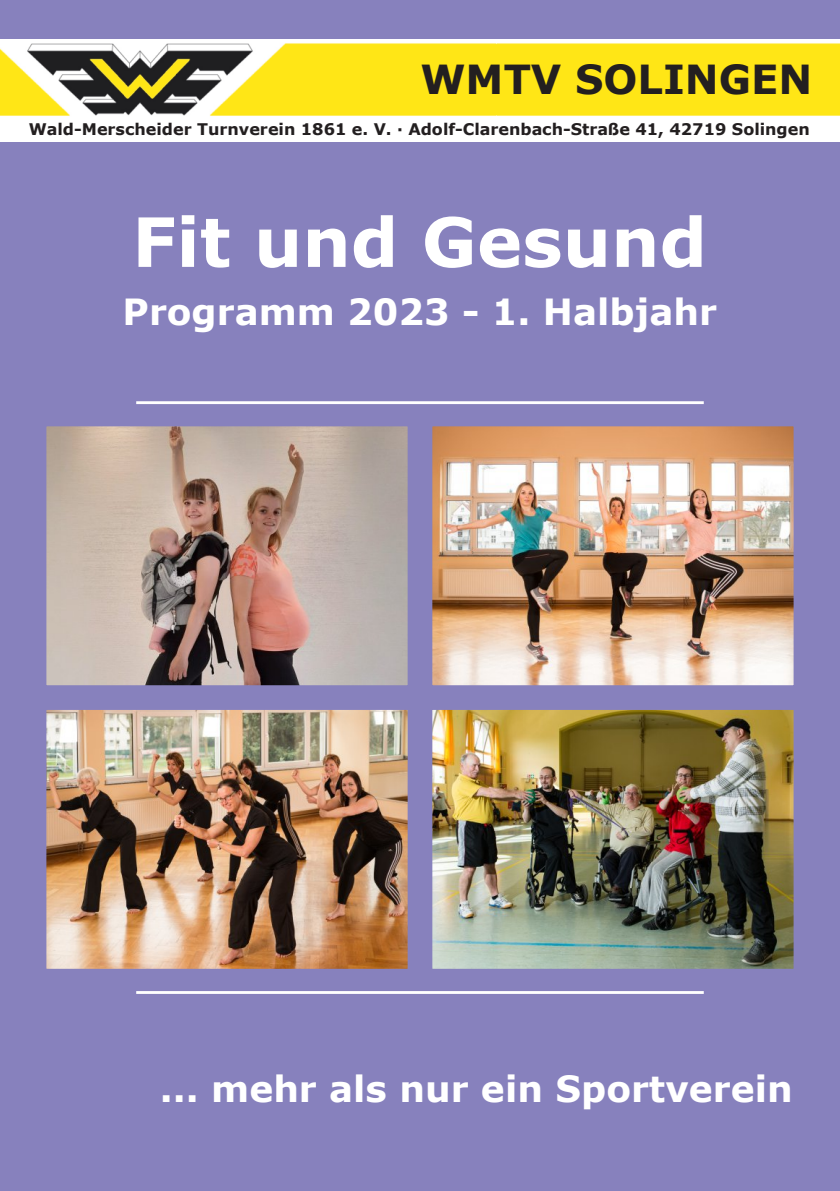
<style>
.page{position:relative;width:840px;height:1191px;background:#fff}
.page>*{position:absolute;margin:0;border:0;box-sizing:border-box;transform-origin:0 0}
.t1{font:700 68px "Verdana";color:#fff}
.t2{font:700 40px "Verdana";color:#231f20}
.t3{font:700 36px "Verdana";color:#fff}
.t4{font:700 16px "Verdana";color:#231f20}
</style>
<div class="page">
<div style="left:0;top:0;width:839px;height:1191px;background:#8781bd"></div>
<hr style="left:136px;top:401px;width:567px;height:3px;background:#fff">
<hr style="left:136px;top:991px;width:567px;height:3px;background:#fff">
<img style="left:47px;top:427px;width:359px;height:257px">
<div style="left:44px;top:424px;width:365px;height:263px;border:2px solid #8781bd"></div>
<img style="left:433px;top:711px;width:359px;height:256px">
<div style="left:430px;top:708px;width:365px;height:262px;border:2px solid #8781bd"></div>
<img style="left:47px;top:711px;width:359px;height:256px">
<div style="left:44px;top:708px;width:365px;height:262px;border:2px solid #8781bd"></div>
<img style="left:433px;top:427px;width:359px;height:257px">
<div style="left:430px;top:424px;width:365px;height:263px;border:2px solid #8781bd"></div>
<img style="left:0;top:40px;width:496px;height:79px">
<img style="left:496px;top:40px;width:343px;height:79px">
<div style="left:0;top:119px;width:839px;height:23px;background:#fff"></div>
<h2 class="t2" style="left:420px;top:54px;width:393px">WMTV SOLINGEN</h2>
<p class="t4" style="left:29px;top:119px;width:781px">Wald-Merscheider Turnverein 1861 e. V. · Adolf-Clarenbach-Straße 41, 42719 Solingen</p>
<h1 class="t1" style="left:132px;top:198px;width:576px">Fit und Gesund</h1>
<h3 class="t3" style="left:122px;top:289px;width:595px">Programm 2023 - 1. Halbjahr</h3>
<h3 class="t3" style="left:160px;top:1066px;width:634px">... mehr als nur ein Sportverein</h3>
</div>
